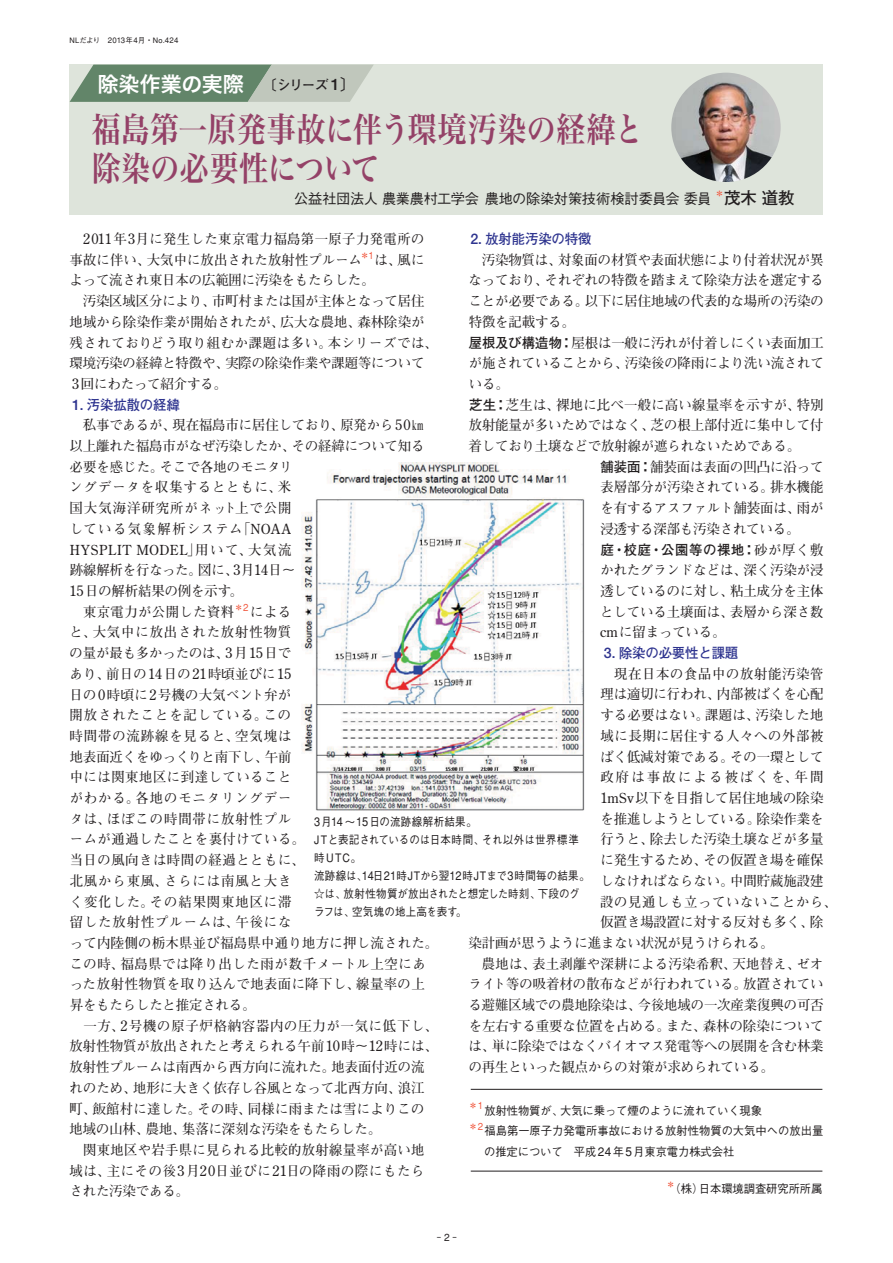
<style>
.page{position:relative;width:893px;height:1263px;background:#fff}
.page>*{position:absolute;margin:0;border:0;box-sizing:border-box;transform-origin:0 0}
.t1{font:34.05px/38.2px "Hira Min Pro W6 90 msp RKSJ H";letter-spacing:.01em;color:#944167;scale:.85 1}
.t2{font:21px "Hira Kaku Pro W6 90 msp RKSJ H";letter-spacing:-.005em;color:#fff}
.t3{font:14.25px "Gothic BBB Medium 90 msp RKSJ H";letter-spacing:-.02em;color:#231f20}
.t4{font:13.8px/20.7px "Futo Min A101 Bold 90 msp RKSJ H";letter-spacing:-.005em;color:#221e1f}
.t5{font:13.8px/20.7px "Futo Min A101 Bold 90 msp RKSJ H";letter-spacing:.02em;color:#221e1f}
.t6{font:13.8px "Futo Min A101 Bold 90 msp RKSJ H";letter-spacing:.015em;color:#221e1f}
.t7{font:13.8px "Futo Min A101 Bold 90 msp RKSJ H";letter-spacing:.045em;color:#221e1f}
.t8{font:13.8px "Futo Go B101 Bold 90 msp RKSJ H";letter-spacing:-.01em;color:#2e348f}
.t9{font:13.8px "Futo Go B101 Bold 90 msp RKSJ H";letter-spacing:.045em;color:#221e1f}
.t10{font:13.8px "Futo Min A101 Bold 90 msp RKSJ H";letter-spacing:.16em;color:#221e1f}
.t11{font:11.7px/18px "Gothic BBB Medium 90 msp RKSJ H";letter-spacing:.015em;color:#221e1f;scale:.9 1}
.t12{font:11.7px/20.7px "Gothic BBB Medium 90 msp RKSJ H";letter-spacing:-.005em;color:#221e1f}
.t13{font:9.75px "Gothic BBB Medium 90 msp RKSJ H";color:#221e1f}
.t14{font:9.6px "Gothic BBB Medium 90 msp RKSJ H";color:#f15a41}
.t15{font:7.5px "Gothic BBB Medium 90 msp RKSJ H";color:#221e1f}
.s1{font-size:7.8px}
.s2{font-family:"Futo Go B101 Bold 90 msp RKSJ H";font-size:13.5px;color:#231f20}
.s3{font-family:"Futo Go B101 Bold 90 msp RKSJ H";font-size:15.9px;color:#231f20}
.s4{font-family:"Futo Go B101 Bold 90 msp RKSJ H";font-size:15px;color:#231f20}
.s5{font-family:"Futo Go B101 Bold 90 msp RKSJ H";font-size:16.5px}
.s6{font-size:14.7px}
.s7{font-family:"Futo Go B101 Bold 90 msp RKSJ H"}
.s8{font-family:"Futo Min A101 Bold 90 msp RKSJ H"}
.s9{font-size:10.05px}
.s10{font-size:12.3px}
.s11{font-size:10.2px}
</style>
<div class="page">
<div style="left:70px;top:65px;width:753px;height:150px;background:#dee4db"></div>
<svg style="left:70px;top:65px;width:303px;height:37px;background:#8ba28d"></svg>
<img style="left:301px;top:462px;width:284px;height:349px">
<hr style="left:471px;top:1171px;width:351px;height:1px;background:#221e1f">
<hr style="left:471px;top:1089px;width:351px;height:1px;background:#221e1f">
<img style="left:671px;top:73px;width:110px;height:109px;border-radius:50%">
<p class="t15" style="left:69px;top:37px;width:111px">NLだより　<span class="s1">2013</span>年 <span class="s1">4</span>月・No.<span class="s1">424</span></p>
<h2 class="t2" style="left:97px;top:76px;width:259px">除染作業の実際 <span class="s2">〔シリーズ</span> <span class="s3">1</span><span class="s4">〕</span></h2>
<h1 class="t1" style="left:92px;top:115px;width:650px">福島第一原発事故に伴う環境汚染の経緯と除染の必要性について</h1>
<p class="t3" style="left:294px;top:193px;width:502px">公益社団法人 農業農村工学会 農地の除染対策技術検討委員会 委員 <span class="s5">茂木 道教</span></p>
<p class="t14" style="left:715px;top:190px;width:11px">＊</p>
<p class="t4" style="left:69px;top:230px;width:370px;text-indent:14px"><span class="s6">2011</span>年<span class="s6">3</span>月に発生した東京電力福島第一原子力発電所の事故に伴い、大気中に放出された放射性プルーム<sup>＊</sup><sup>1</sup>は、風によって流され東日本の広範囲に汚染をもたらした。<br>　汚染区域区分により、市町村または国が主体となって居住地域から除染作業が開始されたが、広大な農地、森林除染が残されておりどう取り組むか課題は多い。本シリーズでは、環境汚染の経緯と特徴や、実際の除染作業や課題等について<br><span class="s6">3</span>回にわたって紹介する。</p>
<p class="t8" style="left:72px;top:399px;width:109px"><span class="s6">1</span>. 汚染拡散の経緯</p>
<p class="t5" style="left:70px;top:417px;width:370px">　私事であるが、現在福島市に居住しており、原発から<span class="s6">50</span>㎞以上離れた福島市がなぜ汚染したか、その経緯について知る必要を感じた。そこで各地のモニタリ<br>ングデータを収集するとともに、米<br>国大気海洋研究所がネット上で公開<br>している気象解析システム「NOAA<br>HYSPLIT MODEL」用いて、大気流<br>跡線解析を行なった。図に、<span class="s6">3</span>月<span class="s6">14</span>日～<br><span class="s6">15</span>日の解析結果の例を示す。<br>　東京電力が公開した資料<sup>＊</sup><sup>2</sup>による<br>と、大気中に放出された放射性物質<br>の量が最も多かったのは、<span class="s6">3</span>月<span class="s6">15</span>日で<br>あり、前日の<span class="s6">14</span>日の<span class="s6">21</span>時頃並びに<span class="s6">15<br></span>日の<span class="s6">0</span>時頃に<span class="s6">2</span>号機の大気ベント弁が<br>開放されたことを記している。この<br>時間帯の流跡線を見ると、空気塊は<br>地表面近くをゆっくりと南下し、午前<br>中には関東地区に到達していること<br>がわかる。各地のモニタリングデー<br>タは、ほぼこの時間帯に放射性プル<br>ームが通過したことを裏付けている。<br>当日の風向きは時間の経過とともに、<br>北風から東風、さらには南風と大き<br>く変化した。その結果関東地区に滞<br>留した放射性プルームは、午後にな<br>って内陸側の栃木県並び福島県中通り地方に押し流された。この時、福島県では降り出した雨が数千メートル上空にあった放射性物質を取り込んで地表面に降下し、線量率の上昇をもたらしたと推定される。<br>　一方、<span class="s6">2</span>号機の原子炉格納容器内の圧力が一気に低下し、放射性物質が放出されたと考えられる午前<span class="s6">10</span>時～<span class="s6">12</span>時には、放射性プルームは南西から西方向に流れた。地表面付近の流れのため、地形に大きく依存し谷風となって北西方向、浪江町、飯館村に達した。その時、同様に雨または雪によりこの地域の山林、農地、集落に深刻な汚染をもたらした。<br>　関東地区や岩手県に見られる比較的放射線量率が高い地域は、主にその後<span class="s6">3</span>月<span class="s6">20</span>日並びに<span class="s6">21</span>日の降雨の際にもたらされた汚染である。</p>
<p class="t8" style="left:470px;top:234px;width:123px"><span class="s6">2</span>. 放射能汚染の特徴</p>
<p class="t4" style="left:468px;top:251px;width:356px">　汚染物質は、対象面の材質や表面状態により付着状況が異</p>
<p class="t4" style="left:469px;top:272px;width:356px">なっており、それぞれの特徴を踏まえて除染方法を選定する</p>
<p class="t4" style="left:469px;top:292px;width:356px">ことが必要である。以下に居住地域の代表的な場所の汚染の</p>
<p class="t4" style="left:469px;top:313px;width:108px">特徴を記載する。</p>
<p class="t4" style="left:469px;top:334px;width:356px"><span class="s7">屋根及び構造物：</span>屋根は一般に汚れが付着しにくい表面加工</p>
<p class="t4" style="left:469px;top:355px;width:356px">が施されていることから、汚染後の降雨により洗い流されて</p>
<p class="t4" style="left:469px;top:375px;width:41px">いる。</p>
<p class="t6" style="left:469px;top:399px;width:356px"><span class="s7">芝生：</span>芝生は、裸地に比べ一般に高い線量率を示すが、特別</p>
<p class="t4" style="left:469px;top:417px;width:356px">放射能量が多いためではなく、芝の根上部付近に集中して付</p>
<p class="t4" style="left:469px;top:437px;width:333px">着しており土壌などで放射線が遮られないためである。</p>
<p class="t4" style="left:600px;top:458px;width:225px"><span class="s7">舗装面：</span>舗装面は表面の凹凸に沿って</p>
<p class="t4" style="left:600px;top:479px;width:225px">表層部分が汚染されている。排水機能</p>
<p class="t4" style="left:600px;top:499px;width:225px">を有するアスファルト舗装面は、雨が</p>
<p class="t4" style="left:600px;top:520px;width:200px">浸透する深部も汚染されている。</p>
<p class="t9" style="left:601px;top:544px;width:224px">庭・校庭・公園等の裸地：<span class="s8">砂が厚く敷</span></p>
<p class="t4" style="left:600px;top:562px;width:225px;text-align:justify">かれたグランドなどは、深く汚染が浸透しているのに対し、粘土成分を主体としている土壌面は、表層から深さ数cmに留まっている。</p>
<p class="t8" style="left:604px;top:648px;width:136px"><span class="s6">3</span>. 除染の必要性と課題</p>
<p class="t7" style="left:601px;top:668px;width:224px">　現在日本の食品中の放射能汚染管</p>
<p class="t4" style="left:600px;top:686px;width:225px">理は適切に行われ、内部被ばくを心配</p>
<p class="t6" style="left:600px;top:710px;width:225px">する必要はない。課題は、汚染した地</p>
<p class="t7" style="left:600px;top:731px;width:225px">域に長期に居住する人々への外部被</p>
<p class="t4" style="left:600px;top:748px;width:225px">ばく低減対策である。その一環として</p>
<p class="t10" style="left:600px;top:772px;width:225px">政府は事故による被ばくを、年間</p>
<p class="t4" style="left:600px;top:789px;width:225px"><span class="s6">1</span>mSv以下を目指して居住地域の除染</p>
<p class="t4" style="left:600px;top:810px;width:225px">を推進しようとしている。除染作業を</p>
<p class="t4" style="left:600px;top:831px;width:225px">行うと、除去した汚染土壌などが多量</p>
<p class="t4" style="left:600px;top:851px;width:225px">に発生するため、その仮置き場を確保</p>
<p class="t4" style="left:600px;top:872px;width:225px">しなければならない。中間貯蔵施設建</p>
<p class="t7" style="left:600px;top:896px;width:238px">設の見通しも立っていないことから、</p>
<p class="t4" style="left:600px;top:914px;width:225px">仮置き場設置に対する反対も多く、除</p>
<p class="t4" style="left:468px;top:934px;width:306px">染計画が思うように進まない状況が見うけられる。</p>
<p class="t6" style="left:469px;top:958px;width:356px">　農地は、表土剥離や深耕による汚染希釈、天地替え、ゼオ</p>
<p class="t4" style="left:469px;top:976px;width:356px">ライト等の吸着材の散布などが行われている。放置されてい</p>
<p class="t4" style="left:469px;top:996px;width:356px">る避難区域での農地除染は、今後地域の一次産業復興の可否</p>
<p class="t4" style="left:469px;top:1017px;width:356px">を左右する重要な位置を占める。また、森林の除染について</p>
<p class="t4" style="left:469px;top:1038px;width:356px">は、単に除染ではなくバイオマス発電等への展開を含む林業</p>
<p class="t4" style="left:469px;top:1058px;width:306px">の再生といった観点からの対策が求められている。</p>
<p class="t14" style="left:468px;top:1102px;width:16px">＊<span class="s9">1</span></p>
<p class="t12" style="left:484px;top:1101px;width:279px">放射性物質が、大気に乗って煙のように流れていく現象</p>
<p class="t14" style="left:468px;top:1123px;width:16px">＊<span class="s9">2</span></p>
<p class="t11" style="left:314px;top:815px;width:308px"><span class="s10">3</span>月<span class="s10">14</span>～<span class="s10">15</span>日の流跡線解析結果。<br>J Tと表記されているのは日本時間、それ以外は世界標準時UTC。<br>流跡線は、<span class="s10">14</span>日<span class="s10">21</span>時JTから翌<span class="s10">12</span>時JTまで<span class="s10">3</span>時間毎の結果。☆は、放射性物質が放出されたと想定した時刻、下段のグラフは、空気塊の地上高を表す。</p>
<p class="t12" style="left:468px;top:1122px;width:356px;text-indent:16px">福島第一原子力発電所事故における放射性物質の大気中への放出量　の推定について　平成<span class="s10">24</span>年<span class="s10">5</span>月東京電力株式会社</p>
<p class="t12" style="left:669px;top:1180px;width:154px">（株）日本環境調査研究所所属</p>
<p class="t13" style="left:434px;top:1234px;width:27px">‐<span class="s11">2</span>‐</p>
</div>
